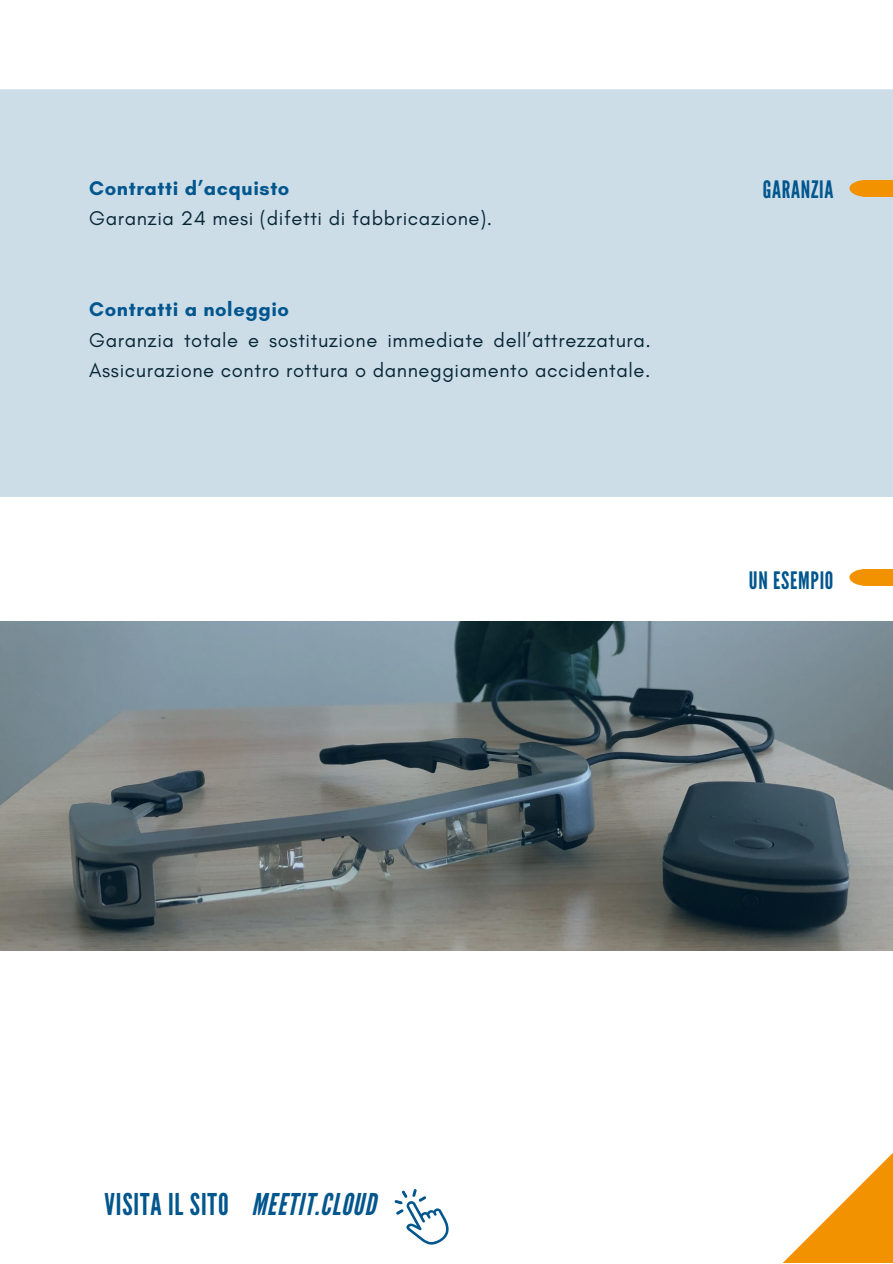
<style>
.page{position:relative;width:893px;height:1264px;background:#fff}
.page>*{position:absolute;margin:0;border:0;box-sizing:border-box;transform-origin:0 0}
.t1{font:30px "League Gothic";letter-spacing:.03em;color:#00568d}
.t2{font:24px "League Gothic";letter-spacing:.03em;color:#00568d}
.t3{font:20.1px/30.3px "Glacial Indifference";letter-spacing:.03em;color:#082735}
.t4{font:700 20.1px "Glacial Indifference";letter-spacing:.03em;color:#00568d}
.s1{font-style:italic}
</style>
<div class="page">
<svg style="left:427px;top:1154px;width:465px;height:108px"></svg>
<svg style="left:394px;top:1188px;width:55px;height:56px"></svg>
<div style="left:0;top:89px;width:892px;height:408px;background:#ccdde8"></div>
<div style="left:849px;top:180px;width:43px;height:17px;background:#f39200"></div>
<svg style="left:0;top:621px;width:892px;height:329px;background:#697478"></svg>
<div style="left:849px;top:569px;width:43px;height:17px;background:#f39200"></div>
<p class="t4" style="left:89px;top:176px;width:202px">Contratti d’acquisto</p>
<p class="t3" style="left:89px;top:203px;width:404px">Garanzia 24 mesi (difetti di fabbricazione).</p>
<p class="t4" style="left:89px;top:297px;width:201px">Contratti a noleggio</p>
<p class="t3" style="left:89px;top:324px;width:563px">Garanzia totale e sostituzione immediate dell’attrezzatura.<br>Assicurazione contro rottura o danneggiamento accidentale.</p>
<p class="t2" style="left:762px;top:176px;width:72px">GARANZIA</p>
<p class="t2" style="left:749px;top:566px;width:86px">UN ESEMPIO</p>
<p class="t1" style="left:104px;top:1187px;width:273px">VISITA IL SITO <span class="s1">MEETIT.CLOUD</span></p>
</div>
